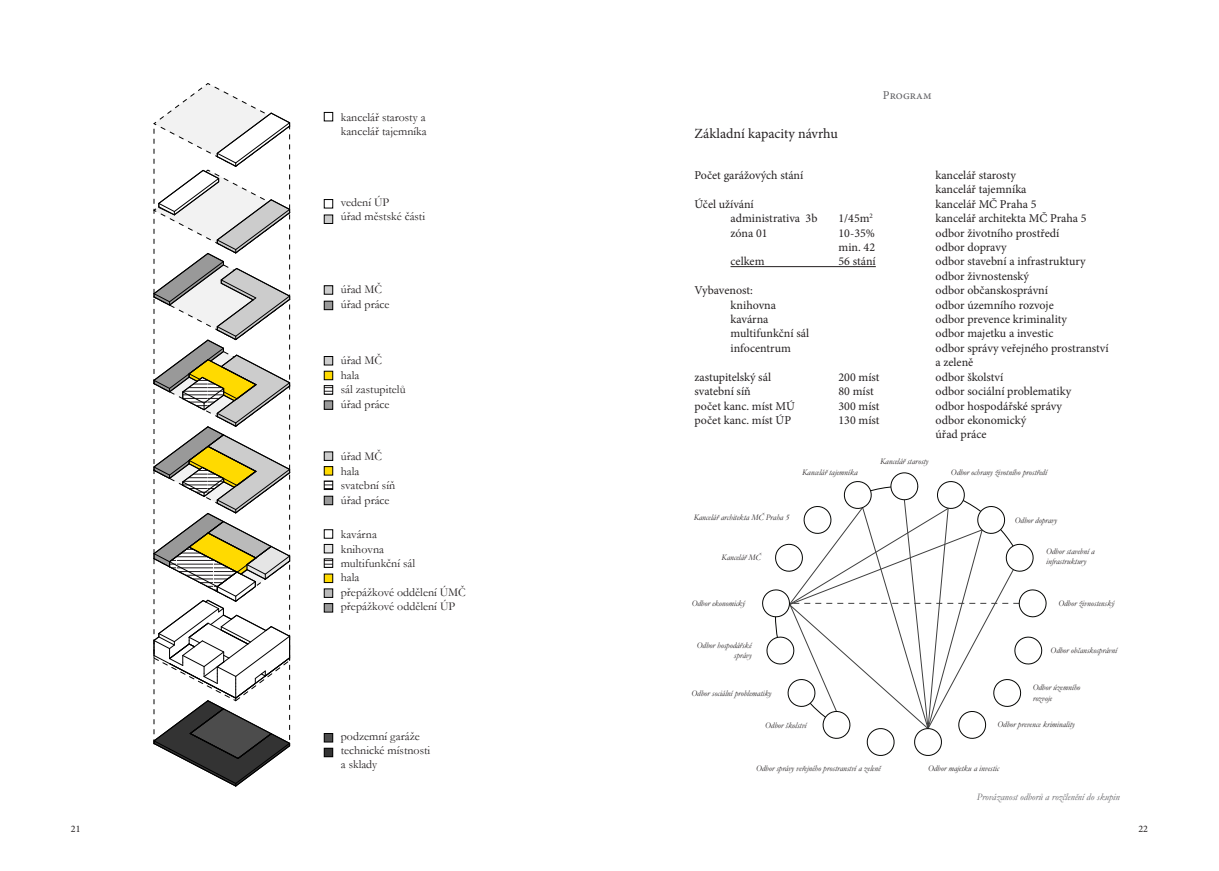
<style>
.page{position:relative;width:1219px;height:871px;background:#fff}
.page>*{position:absolute;margin:0;border:0;box-sizing:border-box;transform-origin:0 0}
.t1{font:14px "Minion Pro";color:#231f20}
.t2{font:12px/14.4px "Minion Pro";color:#231f20}
.t3{font:12px/14.4px "Garamond";color:#231f20}
.t4{font:12px "Minion Pro";color:#636366}
.t5{font:italic 10px "Garamond";color:#636366}
.t6{font:10px "Minion Pro";color:#231f20}
.t7{font:italic 8.5px/10.2px "Garamond";color:#231f20}
</style>
<div class="page">
<hr style="left:730px;top:266px;width:146px;height:1px;background:#231f20">
<svg style="left:891px;top:472px;width:27px;height:27px"></svg>
<div style="left:891px;top:472px;width:27px;height:28px;border:1px solid #040503;border-radius:50%"></div>
<svg style="left:762px;top:479px;width:285px;height:277px"></svg>
<svg style="left:153px;top:83px;width:137px;height:703px"></svg>
<div style="left:324px;top:112px;width:9px;height:9px;border:1px solid #000"></div>
<div style="left:324px;top:199px;width:9px;height:9px;border:1px solid #000"></div>
<div style="left:324px;top:215px;width:9px;height:8px;background:#ccc"></div>
<div style="left:324px;top:215px;width:9px;height:9px;border:1px solid #000"></div>
<div style="left:324px;top:285px;width:9px;height:9px;background:#ccc"></div>
<div style="left:324px;top:285px;width:9px;height:9px;border:1px solid #000"></div>
<div style="left:324px;top:301px;width:9px;height:8px;background:#999"></div>
<div style="left:324px;top:301px;width:9px;height:9px;border:1px solid #000"></div>
<div style="left:324px;top:356px;width:9px;height:9px;background:#ccc"></div>
<div style="left:324px;top:356px;width:9px;height:9px;border:1px solid #000"></div>
<div style="left:324px;top:371px;width:9px;height:8px;background:#ffda00"></div>
<div style="left:324px;top:371px;width:9px;height:9px;border:1px solid #000"></div>
<svg style="left:326px;top:387px;width:5px;height:5px"></svg>
<div style="left:324px;top:385px;width:9px;height:9px;border:1px solid #000"></div>
<div style="left:324px;top:400px;width:9px;height:9px;background:#999"></div>
<div style="left:324px;top:400px;width:9px;height:9px;border:1px solid #000"></div>
<div style="left:324px;top:451px;width:9px;height:9px;background:#ccc"></div>
<div style="left:324px;top:451px;width:9px;height:9px;border:1px solid #000"></div>
<div style="left:324px;top:466px;width:9px;height:9px;background:#ffda00"></div>
<div style="left:324px;top:466px;width:9px;height:9px;border:1px solid #000"></div>
<div style="left:324px;top:480px;width:9px;height:9px;border:1px solid #000"></div>
<div style="left:324px;top:496px;width:9px;height:8px;background:#999"></div>
<div style="left:324px;top:496px;width:9px;height:9px;border:1px solid #000"></div>
<div style="left:324px;top:529px;width:9px;height:9px;border:1px solid #000"></div>
<div style="left:324px;top:544px;width:9px;height:8px;background:#e5e5e5"></div>
<div style="left:324px;top:544px;width:9px;height:9px;border:1px solid #000"></div>
<svg style="left:326px;top:560px;width:5px;height:5px"></svg>
<div style="left:324px;top:558px;width:9px;height:9px;border:1px solid #000"></div>
<div style="left:324px;top:574px;width:9px;height:8px;background:#ffda00"></div>
<div style="left:324px;top:588px;width:9px;height:9px;background:#bababa"></div>
<div style="left:324px;top:588px;width:9px;height:9px;border:1px solid #000"></div>
<div style="left:324px;top:603px;width:9px;height:9px;background:#999"></div>
<div style="left:324px;top:603px;width:9px;height:9px;border:1px solid #000"></div>
<div style="left:324px;top:733px;width:9px;height:8px;background:#4c4c4c"></div>
<div style="left:324px;top:733px;width:9px;height:9px;border:1px solid #000"></div>
<div style="left:324px;top:748px;width:9px;height:8px;background:#333"></div>
<div style="left:324px;top:747px;width:9px;height:9px;border:1px solid #000"></div>
<p class="t3" style="left:341px;top:109px;width:87px">kancelář starosty a kancelář tajemníka</p>
<p class="t3" style="left:341px;top:195px;width:86px">vedení ÚP<br>úřad městské části</p>
<p class="t3" style="left:341px;top:281px;width:50px;line-height:15.6px">úřad MČ úřad práce</p>
<p class="t3" style="left:341px;top:352px;width:43px;line-height:15.2px">úřad MČ hala</p>
<p class="t3" style="left:341px;top:381px;width:66px;line-height:14.9px">sál zastupitelů úřad práce</p>
<p class="t3" style="left:341px;top:449px;width:56px">úřad MČ hala svatební síň úřad práce</p>
<p class="t3" style="left:341px;top:526px;width:127px">kavárna<br>knihovna<br>multifunkční sál<br>hala<br>přepážkové oddělení ÚMČ přepážkové oddělení ÚP</p>
<p class="t3" style="left:341px;top:728px;width:91px">podzemní garáže technické místnosti a sklady</p>
<p class="t1" style="left:694px;top:124px;width:145px">Základní kapacity návrhu</p>
<p class="t4" style="left:883px;top:87px;width:50px">Program</p>
<p class="t2" style="left:694px;top:168px;width:110px">Počet garážových stání</p>
<p class="t2" style="left:694px;top:197px;width:61px">Účel užívání</p>
<p class="t2" style="left:730px;top:211px;width:88px">administrativa 3b</p>
<p class="t2" style="left:838px;top:211px;width:36px">1/45m<sup>2</sup></p>
<p class="t2" style="left:730px;top:225px;width:39px">zóna 01</p>
<p class="t2" style="left:838px;top:225px;width:38px">10-35%</p>
<p class="t2" style="left:838px;top:240px;width:38px">min. 42</p>
<p class="t2" style="left:730px;top:254px;width:35px">celkem</p>
<p class="t2" style="left:838px;top:254px;width:39px">56 stání</p>
<p class="t2" style="left:694px;top:283px;width:60px">Vybavenost:</p>
<p class="t2" style="left:730px;top:297px;width:47px">knihovna</p>
<p class="t2" style="left:730px;top:312px;width:40px">kavárna</p>
<p class="t2" style="left:730px;top:326px;width:80px">multifunkční sál</p>
<p class="t2" style="left:730px;top:341px;width:62px">infocentrum</p>
<p class="t2" style="left:694px;top:369px;width:78px">zastupitelský sál</p>
<p class="t2" style="left:838px;top:369px;width:43px">200 míst</p>
<p class="t2" style="left:694px;top:384px;width:58px">svatební síň</p>
<p class="t2" style="left:838px;top:384px;width:37px">80 míst</p>
<p class="t2" style="left:694px;top:398px;width:102px">počet kanc. míst MÚ</p>
<p class="t2" style="left:838px;top:398px;width:43px">300 míst</p>
<p class="t2" style="left:694px;top:413px;width:98px">počet kanc. míst ÚP</p>
<p class="t2" style="left:838px;top:413px;width:43px">130 míst</p>
<p class="t2" style="left:935px;top:168px;width:82px">kancelář starosty</p>
<p class="t2" style="left:935px;top:182px;width:93px">kancelář tajemníka</p>
<p class="t2" style="left:935px;top:197px;width:103px">kancelář MČ Praha 5</p>
<p class="t2" style="left:935px;top:211px;width:153px">kancelář architekta MČ Praha 5</p>
<p class="t2" style="left:935px;top:225px;width:125px">odbor životního prostředí</p>
<p class="t2" style="left:935px;top:240px;width:73px">odbor dopravy</p>
<p class="t2" style="left:935px;top:254px;width:152px">odbor stavební a infrastruktury</p>
<p class="t2" style="left:935px;top:269px;width:95px">odbor živnostenský</p>
<p class="t2" style="left:935px;top:283px;width:114px">odbor občanskosprávní</p>
<p class="t2" style="left:935px;top:297px;width:120px">odbor územního rozvoje</p>
<p class="t2" style="left:935px;top:312px;width:133px">odbor prevence kriminality</p>
<p class="t2" style="left:935px;top:326px;width:119px">odbor majetku a investic</p>
<p class="t2" style="left:935px;top:341px;width:175px">odbor správy veřejného prostranství a zeleně</p>
<p class="t2" style="left:935px;top:369px;width:69px">odbor školství</p>
<p class="t2" style="left:935px;top:384px;width:137px">odbor sociální problematiky</p>
<p class="t2" style="left:935px;top:398px;width:128px">odbor hospodářské správy</p>
<p class="t2" style="left:935px;top:413px;width:92px">odbor ekonomický</p>
<p class="t2" style="left:935px;top:427px;width:53px">úřad práce</p>
<p class="t7" style="left:802px;top:466px;width:57px">Kancelář tajemníka</p>
<p class="t7" style="left:694px;top:511px;width:97px">Kancelář architekta MČ Praha 5</p>
<p class="t7" style="left:722px;top:552px;width:41px">Kancelář MČ</p>
<p class="t7" style="left:692px;top:597px;width:55px">Odbor ekonomický</p>
<p class="t7" style="left:697px;top:640px;width:56px;text-align:right">Odbor hospodářské správy</p>
<p class="t7" style="left:691px;top:687px;width:81px">Odbor sociální problematiky</p>
<p class="t7" style="left:765px;top:719px;width:43px">Odbor školství</p>
<p class="t7" style="left:880px;top:456px;width:50px">Kancelář starosty</p>
<p class="t7" style="left:951px;top:466px;width:98px">Odbor ochrany životního prostředí</p>
<p class="t7" style="left:1015px;top:514px;width:44px">Odbor dopravy</p>
<p class="t7" style="left:1046px;top:546px;width:50px">Odbor stavební a infrastruktury</p>
<p class="t7" style="left:1058px;top:597px;width:57px">Odbor živnostenský</p>
<p class="t7" style="left:1050px;top:645px;width:68px">Odbor občanskosprávní</p>
<p class="t7" style="left:1033px;top:682px;width:49px">Odbor územního rozvoje</p>
<p class="t7" style="left:997px;top:719px;width:79px">Odbor prevence kriminality</p>
<p class="t7" style="left:756px;top:763px;width:126px">Odbor správy veřejného prostranství a zeleně</p>
<p class="t7" style="left:928px;top:762px;width:73px">Odbor majetku a investic</p>
<p class="t5" style="left:977px;top:789px;width:145px">Provázanost odborů a rozčlenění do skupin</p>
<p class="t6" style="left:71px;top:821px;width:11px">21</p>
<p class="t6" style="left:1138px;top:821px;width:11px">22</p>
</div>
